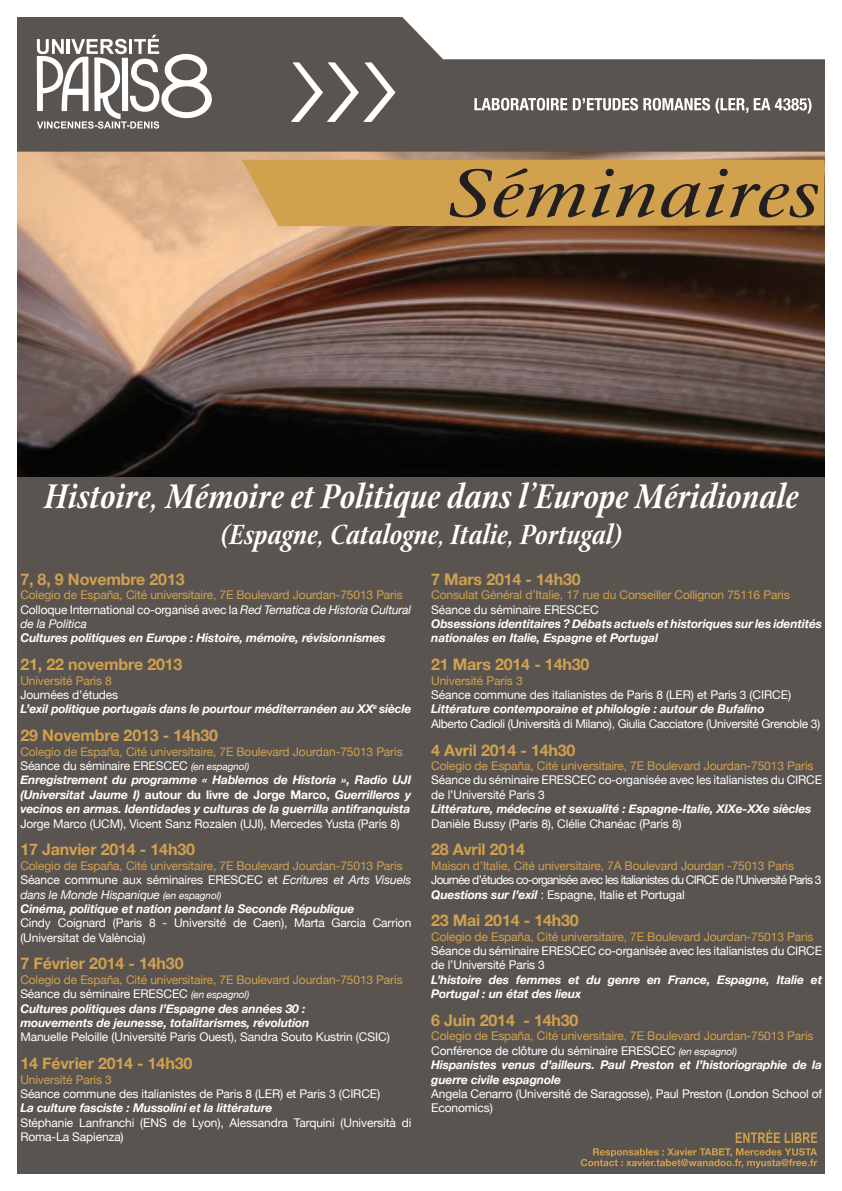
<style>
.page{position:relative;width:842px;height:1191px;background:#fff}
.page>*{position:absolute;margin:0;border:0;box-sizing:border-box;transform-origin:0 0}
.t1{font:italic 600 37px "Stone Print";color:#fff}
.t2{font:italic 600 30px "Stone Print";color:#fff}
.t3{font:700 16px "Helvetica Neue";letter-spacing:-.01em;color:#d1a14e}
.t4{font:italic 700 12px/14.4px "Helvetica Neue";letter-spacing:-.01em;color:#fff}
.t5{font:12px/14.4px "Helvetica Neue";letter-spacing:-.01em;color:#fff}
.t6{font:12px/14.4px "Helvetica Neue";letter-spacing:-.01em;color:#d1a14e}
.t7{font:12px/14.4px "Helvetica Neue";letter-spacing:-.06em;color:#fff}
.t8{font:12px "Helvetica Neue";letter-spacing:-.03em;color:#fff}
.s1{color:#fff}
.s2{font-style:italic;color:#fff}
.s3{font-weight:400;font-style:normal}
.s4{font-weight:400;font-style:normal;color:#d1a14e}
.s5{font-weight:400;font-size:10px}
.s6{font-style:normal}
.s7{font-style:italic;font-size:10px;color:#fff}
.s8{font-weight:700;font-style:italic;color:#fff}
.s9{font-weight:700;font-style:italic}
</style>
<div class="page">
<img style="left:17px;top:152px;width:807px;height:326px">
<svg style="left:17px;top:17px;width:808px;height:135px;fill:#5a5451"></svg>
<svg style="left:291px;top:62px;width:104px;height:60px"></svg>
<svg style="left:37px;top:35px;width:175px;height:94px"></svg>
<div style="left:17px;top:478px;width:807px;height:696px;background:#5a5451"></div>
<svg style="left:581px;top:1129px;width:236px;height:38px"></svg>
<svg style="left:474px;top:98px;width:337px;height:15px"></svg>
<svg style="left:242px;top:160px;width:582px;height:66px;background:#bd924a"></svg>
<h1 class="t1" style="left:44px;top:474px;width:756px">Histoire, Mémoire et Politique dans l’Europe Méridionale</h1>
<h2 class="t2" style="left:220px;top:516px;width:403px">(Espagne, Catalogne, Italie, Portugal)</h2>
<h3 class="t3" style="left:20px;top:569px;width:166px">7, 8, 9 Novembre 2013</h3>
<p class="t6" style="left:20px;top:587px;width:392px">Colegio de España, Cité universitaire, 7E Boulevard Jourdan-75013 Paris<br><span class="s1">Colloque International co-organisé avec la</span> <span class="s2">Red Tematica de Historia Cultural de la Politica</span></p>
<p class="t4" style="left:20px;top:631px;width:367px">Cultures politiques en Europe : Histoire, mémoire, révisionnismes</p>
<h3 class="t3" style="left:20px;top:654px;width:164px">21, 22 novembre 2013</h3>
<p class="t6" style="left:20px;top:673px;width:93px">Université Paris 8</p>
<p class="t4" style="left:20px;top:687px;width:392px"><span class="s3">Journées d’études<br></span>L’exil politique portugais dans le pourtour méditerranéen au XX<sup>e</sup> siècle</p>
<h3 class="t3" style="left:20px;top:725px;width:199px">29 Novembre 2013 - 14h30</h3>
<p class="t4" style="left:20px;top:744px;width:392px"><span class="s4">Colegio de España, Cité universitaire, 7E Boulevard Jourdan-75013 Paris </span><span class="s3">Séance du séminaire ERESCEC</span> <span class="s5">(en espagnol)<br></span>Enregistrement du programme « Hablemos de Historia », Radio UJI (Universitat Jaume I) <span class="s6">autour du livre de Jorge Marco,</span> Guerrilleros y vecinos en armas. Identidades y culturas de la guerrilla antifranquista</p>
<p class="t5" style="left:20px;top:816px;width:381px">Jorge Marco (UCM), Vicent Sanz Rozalen (UJI), Mercedes Yusta (Paris 8)</p>
<h3 class="t3" style="left:20px;top:839px;width:176px">17 Janvier 2014 - 14h30</h3>
<p class="t6" style="left:20px;top:858px;width:392px">Colegio de España, Cité universitaire, 7E Boulevard Jourdan-75013 Paris <span class="s1">Séance commune aux séminaires ERESCEC et</span> <span class="s2">Ecritures et Arts Visuels dans le Monde Hispanique</span> <span class="s7">(en espagnol)<br></span><span class="s8">Cinéma, politique et nation pendant la Seconde République</span></p>
<p class="t5" style="left:20px;top:915px;width:392px">Cindy Coignard (Paris 8 - Université de Caen), Marta Garcia Carrion (Universitat de València)</p>
<h3 class="t3" style="left:20px;top:953px;width:165px">7 Février 2014 - 14h30</h3>
<p class="t4" style="left:20px;top:972px;width:384px"><span class="s4">Colegio de España, Cité universitaire, 7E Boulevard Jourdan-75013 Paris </span><span class="s3">Séance du séminaire ERESCEC</span> <span class="s5">(en espagnol)<br></span>Cultures politiques dans l’Espagne des années 30 :<br>mouvements de jeunesse, totalitarismes, révolution</p>
<p class="t5" style="left:20px;top:1029px;width:371px">Manuelle Peloille (Université Paris Ouest), Sandra Souto Kustrin (CSIC)</p>
<h3 class="t3" style="left:20px;top:1053px;width:173px">14 Février 2014 - 14h30</h3>
<p class="t6" style="left:20px;top:1072px;width:93px">Université Paris 3</p>
<p class="t5" style="left:20px;top:1086px;width:361px">Séance commune des italianistes de Paris 8 (LER) et Paris 3 (CIRCE)</p>
<p class="t4" style="left:20px;top:1100px;width:254px">La culture fasciste : Mussolini et la littérature</p>
<p class="t5" style="left:20px;top:1115px;width:392px">Stéphanie Lanfranchi (ENS de Lyon), Alessandra Tarquini (Università di<br>Roma-La Sapienza)</p>
<h3 class="t3" style="left:431px;top:569px;width:151px">7 Mars 2014 - 14h30</h3>
<p class="t6" style="left:431px;top:587px;width:360px">Consulat Général d’Italie, 17 rue du Conseiller Collignon 75116 Paris</p>
<p class="t5" style="left:431px;top:602px;width:169px">Séance du séminaire ERESCEC</p>
<p class="t4" style="left:431px;top:616px;width:392px">Obsessions identitaires ? Débats actuels et historiques sur les identités nationales en Italie, Espagne et Portugal</p>
<h3 class="t3" style="left:431px;top:654px;width:160px">21 Mars 2014 - 14h30</h3>
<p class="t6" style="left:431px;top:673px;width:93px">Université Paris 3</p>
<p class="t5" style="left:431px;top:687px;width:361px">Séance commune des italianistes de Paris 8 (LER) et Paris 3 (CIRCE)</p>
<p class="t4" style="left:431px;top:701px;width:335px">Littérature contemporaine et philologie : autour de Bufalino</p>
<p class="t8" style="left:431px;top:716px;width:390px">Alberto Cadioli (Università di Milano), Giulia Cacciatore (Université Grenoble 3)</p>
<h3 class="t3" style="left:431px;top:740px;width:146px">4 Avril 2014 - 14h30</h3>
<p class="t6" style="left:431px;top:758px;width:384px">Colegio de España, Cité universitaire, 7E Boulevard Jourdan-75013 Paris</p>
<p class="t5" style="left:431px;top:772px;width:392px">Séance du séminaire ERESCEC co-organisée avec les italianistes du CIRCE de l’Université Paris 3</p>
<p class="t4" style="left:431px;top:801px;width:382px">Littérature, médecine et sexualité : Espagne-Italie, XIXe-XXe siècles</p>
<p class="t5" style="left:431px;top:816px;width:252px">Danièle Bussy (Paris 8), Clélie Chanéac (Paris 8)</p>
<h3 class="t3" style="left:431px;top:839px;width:95px">28 Avril 2014</h3>
<p class="t6" style="left:431px;top:858px;width:364px">Maison d’Italie, Cité universitaire, 7A Boulevard Jourdan -75013 Paris</p>
<p class="t7" style="left:431px;top:872px;width:392px">Journée d’études co-organisée avec les italianistes du CIRCE de l’Université Paris 3<br><span class="s9">Questions sur l’exil</span> : Espagne, Italie et Portugal</p>
<h3 class="t3" style="left:431px;top:910px;width:149px">23 Mai 2014 - 14h30</h3>
<p class="t6" style="left:431px;top:929px;width:384px">Colegio de España, Cité universitaire, 7E Boulevard Jourdan-75013 Paris</p>
<p class="t5" style="left:431px;top:943px;width:392px">Séance du séminaire ERESCEC co-organisée avec les italianistes du CIRCE de l’Université Paris 3</p>
<p class="t4" style="left:431px;top:972px;width:392px">L’histoire des femmes et du genre en France, Espagne, Italie et<br>Portugal : un état des lieux</p>
<h3 class="t3" style="left:431px;top:1010px;width:149px">6 Juin 2014 - 14h30</h3>
<p class="t4" style="left:431px;top:1028px;width:392px"><span class="s4">Colegio de España, Cité universitaire, 7E Boulevard Jourdan-75013 Paris </span><span class="s3">Conférence de clôture du séminaire ERESCEC</span> <span class="s5">(en espagnol)<br></span>Hispanistes venus d’ailleurs. Paul Preston et l’historiographie de la guerre civile espagnole</p>
<p class="t5" style="left:431px;top:1086px;width:392px">Angela Cenarro (Université de Saragosse), Paul Preston (London School of<br>Economics)</p>
</div>
